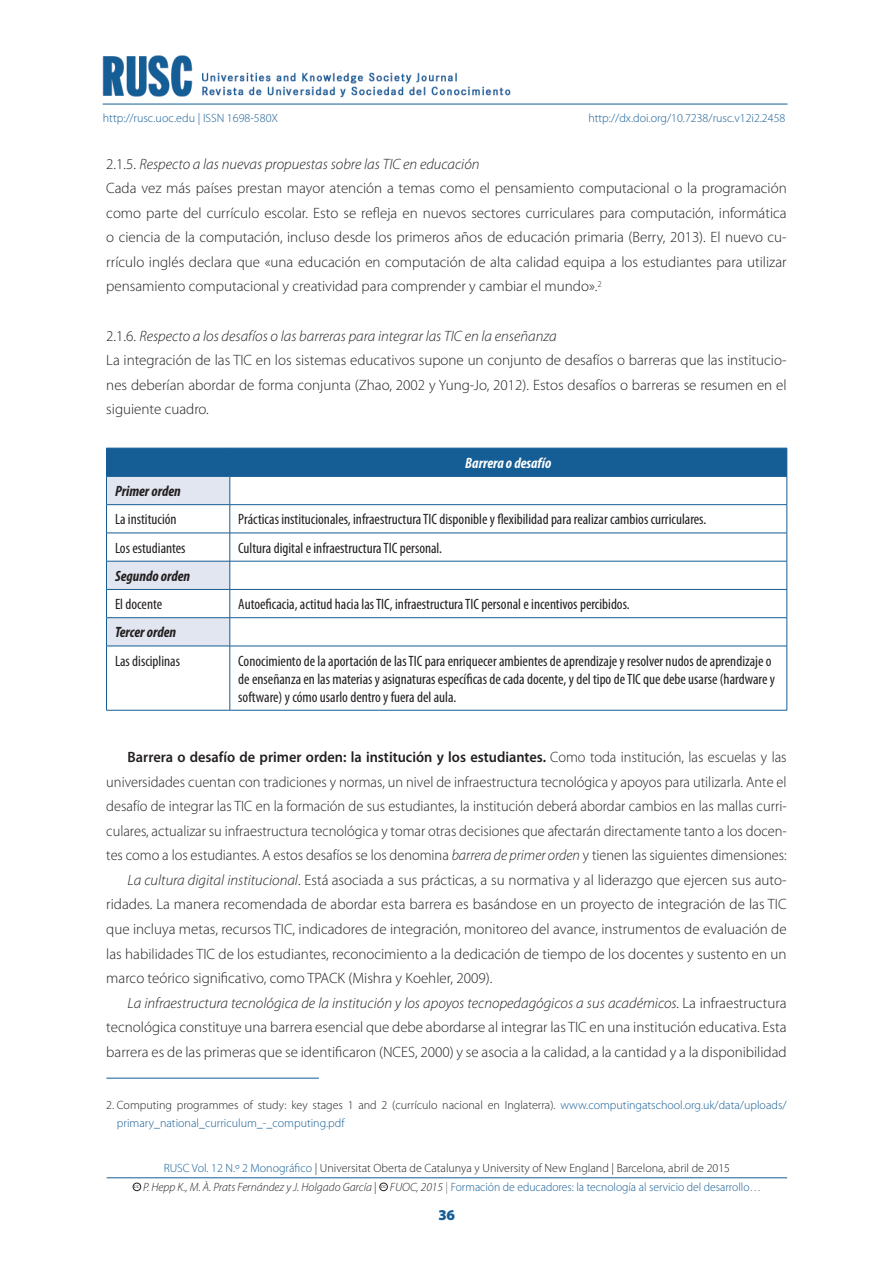
<style>
.page{position:relative;width:893px;height:1263px;background:#fff}
.page>*{position:absolute;margin:0;border:0;box-sizing:border-box;transform-origin:0 0}
._05_Texte_general{font:300 15px/24.6px "Myriad Pro";color:#231f20;text-align:justify}
._04_Texte_general_se{font:300 15px/24.6px "Myriad Pro";color:#231f20;text-align:justify}
._05_Texte_general-2{font:300 15px/24.6px "Myriad Pro";color:#231f20;text-align:justify;scale:.96 1}
._11_Texttaules{font:condensed 15px/18px "Myriad Pro";color:#231f20}
._04_Texte_general_se-2{font:italic 300 15px "Myriad Pro";color:#231f20}
._11_Titoletstaules{font:italic 700 condensed 15px "Myriad Pro";color:#231f20}
._11_Titoletstaules-2{font:italic 700 condensed 15px "Myriad Pro";color:#fff}
.t1{font:900 15px "Myriad Pro";color:#155d95}
._07_notas{font:300 12px/18px "Myriad Pro";color:#155d95}
.t2{font:300 12px "Myriad Pro";color:#231f20}
.t3{font:italic 300 12px "Myriad Pro";color:#231f20}
.t4{font:600 3.9px "Adobe Caslon Pro";color:#231f20}
.s1{font-style:normal}
.s2{font-weight:600}
.s3{font-style:italic}
.s4{color:#231f20}
.s5{color:#155d95}
.s6{font-style:italic;color:#231f20}
.s7{color:#76787b}
</style>
<div class="page">
<hr style="left:103px;top:104px;width:684px;height:1px;background:#155d95">
<img style="left:202px;top:70px;width:309px;height:28px">
<img style="left:103px;top:55px;width:90px;height:42px">
<hr style="left:107px;top:1177px;width:680px;height:1px;background:#155d95">
<div style="left:133px;top:1183px;width:8px;height:8px;border:1px solid #231f20;border-radius:50%"></div>
<div style="left:379px;top:1183px;width:9px;height:8px;border:1px solid #231f20;border-radius:50%"></div>
<hr style="left:106px;top:646px;width:1px;height:64px;background:#155d95">
<hr style="left:106px;top:710px;width:124px;height:1px;background:#155d95">
<hr style="left:230px;top:646px;width:557px;height:1px;background:#155d95">
<hr style="left:230px;top:646px;width:1px;height:64px;background:#155d95">
<hr style="left:787px;top:646px;width:1px;height:64px;background:#155d95">
<hr style="left:230px;top:710px;width:557px;height:1px;background:#155d95">
<hr style="left:106px;top:646px;width:124px;height:1px;background:#155d95">
<svg style="left:106px;top:448px;width:682px;height:198px"></svg>
<hr style="left:106px;top:504px;width:124px;height:1px;background:#155d95">
<hr style="left:106px;top:1078px;width:213px;height:1px;background:#155d95">
<p class="_07_notas" style="left:103px;top:109px;width:177px">http://rusc.uoc.edu | ISSN 1698-580X</p>
<p class="_07_notas" style="left:588px;top:109px;width:198px">http://dx.doi.org/10.7238/rusc.v12i2.2458</p>
<p class="_04_Texte_general_se-2" style="left:106px;top:156px;width:375px"><span class="s1">2.1.5.</span> Respecto a las nuevas propuestas sobre las TIC en educación</p>
<p class="_04_Texte_general_se" style="left:106px;top:176px;width:682px">Cada vez más países prestan mayor atención a temas como el pensamiento computacional o la programación como parte del currículo escolar. Esto se refleja en nuevos sectores curriculares para computación, informática o ciencia de la computación, incluso desde los primeros años de educación primaria (Berry, 2013). El nuevo cu&shy;rrículo inglés declara que «una educación en computación de alta calidad equipa a los estudiantes para utilizar pensamiento computacional y creatividad para comprender y cambiar el mundo».<sup>2</sup></p>
<p class="_04_Texte_general_se-2" style="left:106px;top:328px;width:452px"><span class="s1">2.1.6.</span> Respecto a los desafíos o las barreras para integrar las TIC en la enseñanza</p>
<p class="_04_Texte_general_se" style="left:106px;top:348px;width:682px">La integración de las TIC en los sistemas educativos supone un conjunto de desafíos o barreras que las institucio&shy;nes deberían abordar de forma conjunta (Zhao, 2002 y Yung-Jo, 2012). Estos desafíos o barreras se resumen en el siguiente cuadro.</p>
<p class="_11_Titoletstaules-2" style="left:465px;top:453px;width:88px">Barrera o desafío</p>
<p class="_11_Titoletstaules" style="left:115px;top:482px;width:67px">Primer orden</p>
<p class="_11_Texttaules" style="left:115px;top:510px;width:63px">La institución</p>
<p class="_11_Texttaules" style="left:238px;top:510px;width:469px">Prácticas institucionales, infraestructura TIC disponible y flexibilidad para realizar cambios curriculares.</p>
<p class="_11_Texttaules" style="left:115px;top:538px;width:72px">Los estudiantes</p>
<p class="_11_Texttaules" style="left:238px;top:538px;width:205px">Cultura digital e infraestructura TIC personal.</p>
<p class="_11_Titoletstaules" style="left:115px;top:567px;width:77px">Segundo orden</p>
<p class="_11_Texttaules" style="left:115px;top:595px;width:49px">El docente</p>
<p class="_11_Texttaules" style="left:238px;top:595px;width:393px">Autoeficacia, actitud hacia las TIC, infraestructura TIC personal e incentivos percibidos.</p>
<p class="_11_Titoletstaules" style="left:115px;top:623px;width:63px">Tercer orden</p>
<p class="_11_Texttaules" style="left:115px;top:652px;width:67px">Las disciplinas</p>
<p class="_11_Texttaules" style="left:238px;top:652px;width:538px">Conocimiento de la aportación de las TIC para enriquecer ambientes de aprendizaje y resolver nudos de aprendizaje o de enseñanza en las materias y asignaturas específicas de cada docente, y del tipo de TIC que debe usarse (hardware y software) y cómo usarlo dentro y fuera del aula.</p>
<p class="_05_Texte_general-2" style="left:106px;top:745px;width:710px;text-indent:21px"><span class="s2">Barrera o desafío de primer orden: la institución y los estudiantes.</span> Como toda institución, las escuelas y las universidades cuentan con tradiciones y normas, un nivel de infraestructura tecnológica y apoyos para utilizarla. Ante el desafío de integrar las TIC en la formación de sus estudiantes, la institución deberá abordar cambios en las mallas curri&shy;culares, actualizar su infraestructura tecnológica y tomar otras decisiones que afectarán directamente tanto a los docen&shy;tes como a los estudiantes. A estos desafíos se los denomina <span class="s3">barrera de primer orden</span> y tienen las siguientes dimensiones:</p>
<p class="_05_Texte_general" style="left:106px;top:868px;width:682px;text-indent:21px"><span class="s3">La cultura digital institucional</span>. Está asociada a sus prácticas, a su normativa y al liderazgo que ejercen sus auto&shy;ridades. La manera recomendada de abordar esta barrera es basándose en un proyecto de integración de las TIC que incluya metas, recursos TIC, indicadores de integración, monitoreo del avance, instrumentos de evaluación de las habilidades TIC de los estudiantes, reconocimiento a la dedicación de tiempo de los docentes y sustento en un marco teórico significativo, como TPACK (Mishra y Koehler, 2009).</p>
<p class="_05_Texte_general" style="left:106px;top:991px;width:682px;text-indent:21px"><span class="s3">La infraestructura tecnológica de la institución y los apoyos tecnopedagógicos a sus académicos.</span> La infraestructura tecnológica constituye una barrera esencial que debe abordarse al integrar las TIC en una institución educativa. Esta barrera es de las primeras que se identificaron (NCES, 2000) y se asocia a la calidad, a la cantidad y a la disponibilidad</p>
<p class="_07_notas" style="left:117px;top:1096px;width:671px;text-indent:-11px"><span class="s4">2. Computing programmes of study: key stages 1 and 2 (currículo nacional en Inglaterra).</span> www.computingatschool.org.uk/data/uploads/ primary_national_curriculum_-_computing.pdf</p>
<p class="t2" style="left:164px;top:1161px;width:568px"><span class="s5">RUSC Vol. 12 N.º 2 Monográfico</span> | Universitat Oberta de Catalunya y University of New England | Barcelona, abril de 2015</p>
<p class="t4" style="left:134px;top:1185px;width:7px">CC</p>
<p class="t3" style="left:143px;top:1180px;width:235px">P. Hepp K., M. À. Prats Fernández y J. Holgado García <span class="s1">|</span></p>
<p class="t4" style="left:381px;top:1185px;width:7px">CC</p>
<p class="_07_notas" style="left:390px;top:1178px;width:373px"><span class="s6">FUOC, 2015</span> <span class="s7">|</span> Formación de educadores: la tecnología al servicio del desarrollo…</p>
<p class="t1" style="left:439px;top:1206px;width:18px">36</p>
</div>
